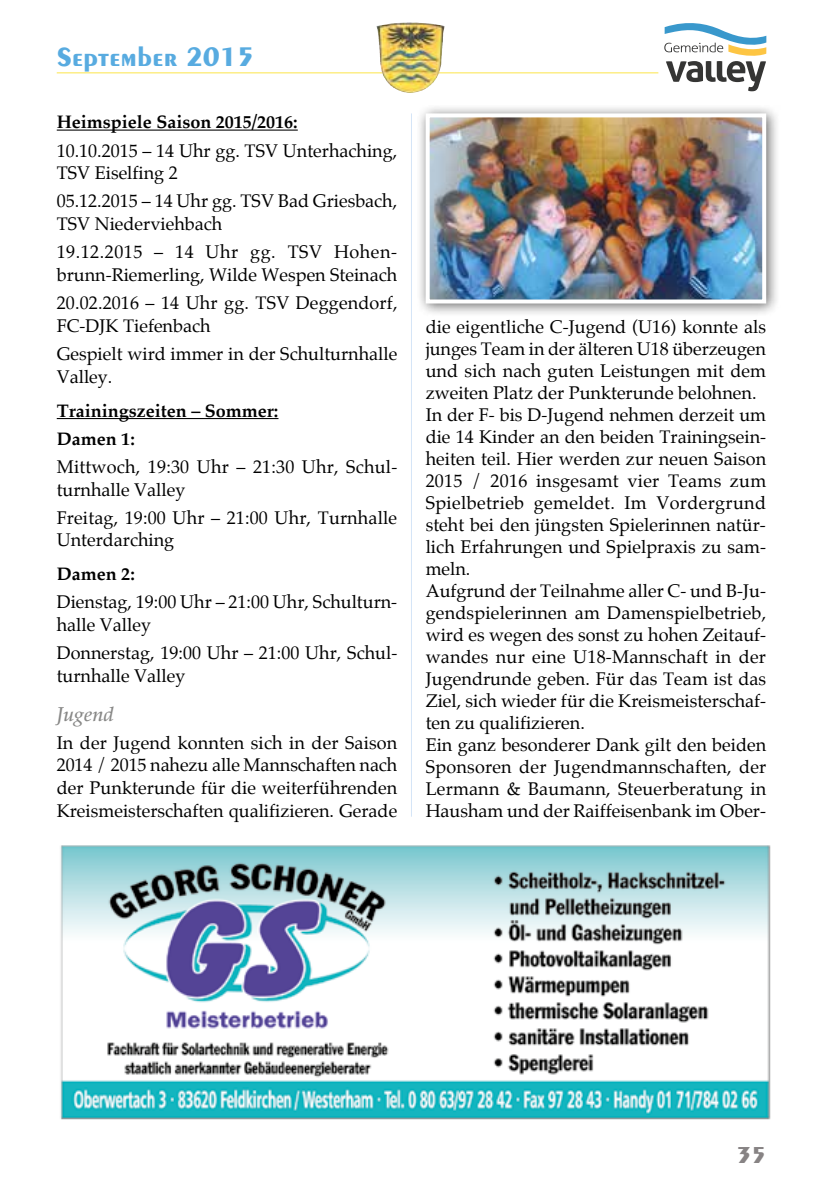
<style>
.page{position:relative;width:840px;height:1191px;background:#fff}
.page>*{position:absolute;margin:0;border:0;box-sizing:border-box;transform-origin:0 0}
.t1{font:700 28px "Peignot";color:#58abe0}
.t2{font:700 24px "Peignot";color:#878384}
.t3{font:italic 500 20px "Palatino";color:#878786}
.t4{font:18px/22px "Palatino";color:#000}
.t5{font:700 18px/27.8px "Palatino";color:#000}
</style>
<div class="page">
<hr style="left:57px;top:72px;width:601px;height:2px;background:#fdee86">
<svg style="left:664px;top:23px;width:101px;height:68px"></svg>
<img style="left:376px;top:22px;width:67px;height:71px">
<hr style="left:411px;top:113px;width:1px;height:703px;background:#d5e5f7">
<img style="left:60px;top:845px;width:711px;height:275px">
<div style="left:415px;top:103px;width:365px;height:214px;background:#000;opacity:.6"></div>
<img style="left:430px;top:118px;width:330px;height:180px">
<div style="left:425px;top:113px;width:340px;height:190px;border:4px solid #fff"></div>
<hr style="left:57px;top:130px;width:240px;height:1px;background:#000">
<hr style="left:57px;top:418px;width:221px;height:1px;background:#000">
<h1 class="t1" style="left:57px;top:41px;width:199px">September 2015</h1>
<p class="t5" style="left:57px;top:108px;width:242px">Heimspiele Saison 2015/2016:</p>
<p class="t4" style="left:57px;top:139px;width:342px;line-height:22.6px">10.10.2015 – 14 Uhr gg. TSV Unterhaching,<br>TSV Eiselfing 2</p>
<p class="t4" style="left:57px;top:190px;width:342px;line-height:22.6px">05.12.2015 – 14 Uhr gg. TSV Bad Griesbach,<br>TSV Niederviehbach</p>
<p class="t4" style="left:57px;top:241px;width:342px;line-height:22.6px">19.12.2015 – 14 Uhr gg. TSV Hohen&shy;brunn-Riemerling, Wilde Wespen Steinach</p>
<p class="t4" style="left:57px;top:292px;width:342px;line-height:22.6px">20.02.2016 – 14 Uhr gg. TSV Deggendorf,<br>FC-DJK Tiefenbach</p>
<p class="t4" style="left:57px;top:343px;width:342px;line-height:22.6px">Gespielt wird immer in der Schulturnhalle<br>Valley.</p>
<p class="t5" style="left:57px;top:396px;width:223px">Trainingszeiten – Sommer:<br>Damen 1:</p>
<p class="t4" style="left:57px;top:455px;width:342px;line-height:22.6px">Mittwoch, 19:30 Uhr – 21:30 Uhr, Schul&shy;turnhalle Valley</p>
<p class="t4" style="left:57px;top:506px;width:341px;line-height:22.6px">Freitag, 19:00 Uhr – 21:00 Uhr, Turnhalle<br>Unterdarching</p>
<p class="t5" style="left:57px;top:559px;width:79px">Damen 2:</p>
<p class="t4" style="left:57px;top:591px;width:342px;line-height:22.6px">Dienstag, 19:00 Uhr – 21:00 Uhr, Schulturn&shy;halle Valley</p>
<p class="t4" style="left:57px;top:641px;width:342px;line-height:22.6px">Donnerstag, 19:00 Uhr – 21:00 Uhr, Schul&shy;turnhalle Valley</p>
<p class="t3" style="left:57px;top:702px;width:59px">Jugend</p>
<p class="t4" style="left:57px;top:731px;width:342px;line-height:22.6px;text-align:justify">In der Jugend konnten sich in der Saison 2014 / 2015 nahezu alle Mannschaften nach der Punkterunde für die weiterführenden Kreismeisterschaften qualifizieren. Gerade</p>
<p class="t4" style="left:425px;top:315px;width:342px">die eigentliche C-Jugend (U16) konnte als junges Team in der älteren U18 überzeugen und sich nach guten Leistungen mit dem zweiten Platz der Punkterunde belohnen.<br>In der F- bis D-Jugend nehmen derzeit um die 14 Kinder an den beiden Trainingsein&shy;heiten teil. Hier werden zur neuen Saison 2015 / 2016 insgesamt vier Teams zum Spielbetrieb gemeldet. Im Vordergrund steht bei den jüngsten Spielerinnen natür&shy;lich Erfahrungen und Spielpraxis zu sam&shy;meln.<br>Aufgrund der Teilnahme aller C- und B-Ju&shy;gendspielerinnen am Damenspielbetrieb, wird es wegen des sonst zu hohen Zeitauf&shy;wandes nur eine U18-Mannschaft in der Jugendrunde geben. Für das Team ist das Ziel, sich wieder für die Kreismeisterschaf&shy;ten zu qualifizieren.<br>Ein ganz besonderer Dank gilt den beiden Sponsoren der Jugendmannschaften, der Lermann &amp; Baumann, Steuerberatung in Hausham und der Raiffeisenbank im Ober-</p>
<h2 class="t2" style="left:736px;top:1141px;width:31px">35</h2>
</div>
